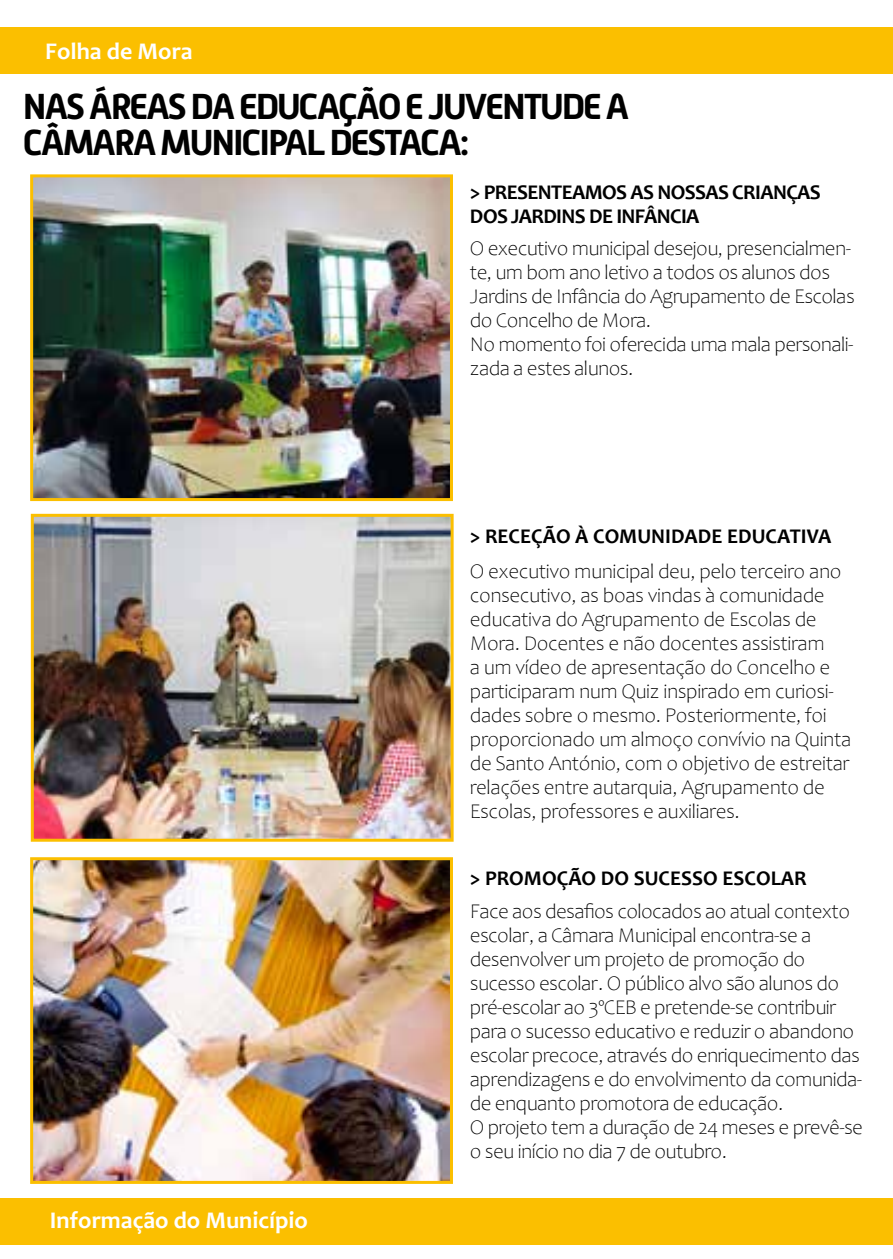
<style>
.page{position:relative;width:893px;height:1259px;background:#fff}
.page>*{position:absolute;margin:0;border:0;box-sizing:border-box;transform-origin:0 0}
.t1{font:700 36px/36px "Alwyn New";letter-spacing:-.06em;color:#000}
.t2{font:700 24px "Candara";color:#fff}
.t3{font:300 21px/24px "Candara";letter-spacing:-.03em;color:#000}
.t4{font:700 21px "Candara";color:#000}
.t5{font:700 21px/24px "Candara";letter-spacing:-.02em;color:#000}
</style>
<div class="page">
<img style="left:35px;top:518px;width:415px;height:319px">
<div style="left:31px;top:514px;width:423px;height:327px;border:3px solid #fbbf00"></div>
<div style="left:0;top:27px;width:893px;height:46px;background:#fbbf00"></div>
<div style="left:0;top:1198px;width:893px;height:46px;background:#fbbf00"></div>
<img style="left:34px;top:178px;width:415px;height:319px">
<div style="left:30px;top:174px;width:423px;height:327px;border:3px solid #fbbf00"></div>
<img style="left:34px;top:861px;width:415px;height:319px">
<div style="left:30px;top:857px;width:423px;height:327px;border:3px solid #fbbf00"></div>
<p class="t2" style="left:45px;top:36px;width:149px">Folha de Mora</p>
<h1 class="t1" style="left:23px;top:89px;width:608px">NAS ÁREAS DA EDUCAÇÃO E JUVENTUDE A<br>CÂMARA MUNICIPAL DESTACA:</h1>
<p class="t5" style="left:470px;top:179px;width:352px">&gt; PRESENTEAMOS AS NOSSAS CRIANÇAS<br>DOS JARDINS DE INFÂNCIA</p>
<p class="t3" style="left:470px;top:237px;width:386px">O executivo municipal desejou, presencialmen&shy;te, um bom ano letivo a todos os alunos dos Jardins de Infância do Agrupamento de Escolas do Concelho de Mora.<br>No momento foi oferecida uma mala personali&shy;zada a estes alunos.</p>
<p class="t4" style="left:470px;top:522px;width:363px">&gt; RECEÇÃO À COMUNIDADE EDUCATIVA</p>
<p class="t3" style="left:470px;top:559px;width:383px">O executivo municipal deu, pelo terceiro ano consecutivo, as boas vindas à comunidade educativa do Agrupamento de Escolas de Mora. Docentes e não docentes assistiram<br>a um vídeo de apresentação do Concelho e participaram num Quiz inspirado em curiosi&shy;dades sobre o mesmo. Posteriormente, foi proporcionado um almoço convívio na Quinta de Santo António, com o objetivo de estreitar relações entre autarquia, Agrupamento de Escolas, professores e auxiliares.</p>
<p class="t4" style="left:470px;top:865px;width:338px">&gt; PROMOÇÃO DO SUCESSO ESCOLAR</p>
<p class="t2" style="left:50px;top:1205px;width:260px">Informação do Município</p>
<p class="t3" style="left:470px;top:899px;width:395px">Face aos desafios colocados ao atual contexto escolar, a Câmara Municipal encontra-se a desenvolver um projeto de promoção do sucesso escolar. O público alvo são alunos do pré-escolar ao 3ºCEB e pretende-se contribuir para o sucesso educativo e reduzir o abandono escolar precoce, através do enriquecimento das aprendizagens e do envolvimento da comunida&shy;de enquanto promotora de educação.<br>O projeto tem a duração de 24 meses e prevê-se o seu início no dia 7 de outubro.</p>
</div>
